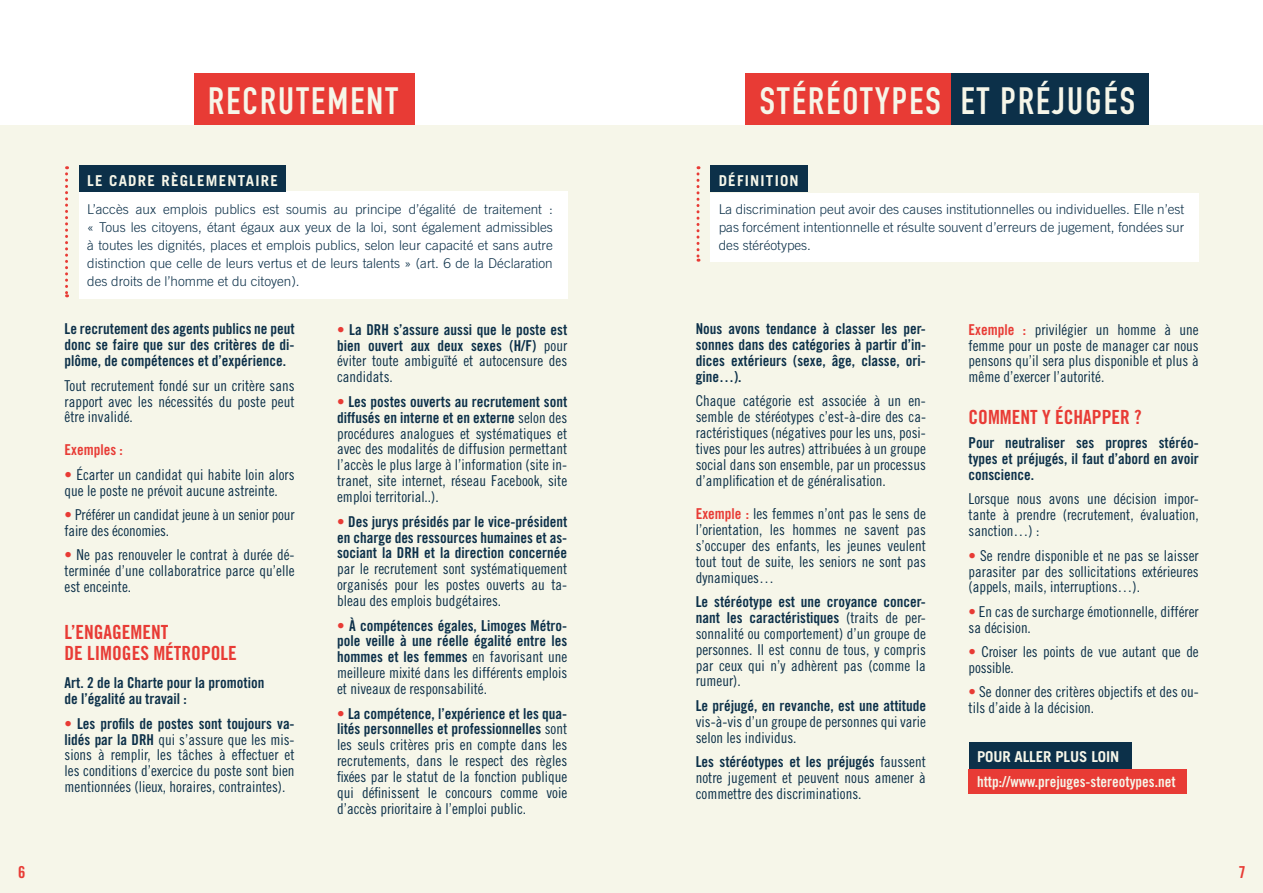
<style>
.page{position:relative;width:1263px;height:893px;background:#fff}
.page>*{position:absolute;margin:0;border:0;box-sizing:border-box;transform-origin:0 0}
.t1{font:700 37.5px "DIN Condensed";letter-spacing:.06em;color:#f6f6e9}
.t2{font:19.5px/21px "Trade Gothic Bold Cond Twenty";color:#e83b35}
.t3{font:16.5px "Trade Gothic Bold Cond Twenty";color:#e83b35}
.t4{font:15px/15.9px "Trade Gothic Cond Eighteen";color:#0c3049;text-align:justify}
.t5{font:15px/15.9px "Trade Gothic Bold Cond Twenty";color:#0c3049;text-align:justify}
.t6{font:15px "Trade Gothic Bold Cond Twenty";color:#f6f6e9}
.t7{font:700 15px "Trade Gothic";letter-spacing:.08em;color:#f6f6e9}
.t8{font:700 15px "Trade Gothic";letter-spacing:-.01em;color:#f6f6e9}
.t9{font:15px "Trade Gothic Bold Cond Twenty";color:#e83b35}
.t10{font:300 13.5px/18px "Trade Gothic";color:#0c3049;text-align:justify}
.s1{color:#e83b35}
.s2{font-family:"Trade Gothic Cond Eighteen";color:#e83b35}
.s3{font-family:"Trade Gothic Bold Cond Twenty"}
.s4{font-family:"Trade Gothic Cond Eighteen"}
.s5{font-family:"Trade Gothic Bold Cond Twenty";color:#e83b35}
</style>
<div class="page">
<div style="left:631px;top:0;width:632px;height:893px;background:#f6f6e9"></div>
<div style="left:0;top:0;width:631px;height:893px;background:#f6f6e9"></div>
<div style="left:0;top:0;width:1263px;height:125px;background:#fff"></div>
<div style="left:79px;top:191px;width:489px;height:107px;background:#fff"></div>
<div style="left:79px;top:165px;width:206px;height:27px;background:#0c3049"></div>
<svg style="left:65px;top:166px;width:3px;height:131px"></svg>
<div style="left:969px;top:769px;width:218px;height:25px;background:#e83b35"></div>
<div style="left:969px;top:742px;width:162px;height:27px;background:#0c3049"></div>
<div style="left:745px;top:73px;width:398px;height:52px;background:#e83b35"></div>
<div style="left:194px;top:73px;width:220px;height:52px;background:#e83b35"></div>
<div style="left:951px;top:73px;width:198px;height:52px;background:#0c3049"></div>
<div style="left:710px;top:193px;width:489px;height:69px;background:#fff"></div>
<div style="left:710px;top:165px;width:98px;height:27px;background:#0c3049"></div>
<svg style="left:696px;top:166px;width:3px;height:96px"></svg>
<h1 class="t1" style="left:208px;top:76px;width:191px">RECRUTEMENT</h1>
<h1 class="t1" style="left:760px;top:76px;width:377px">STÉRÉOTYPES ET PRÉJUGÉS</h1>
<p class="t7" style="left:87px;top:171px;width:192px">LE CADRE RÈGLEMENTAIRE</p>
<p class="t10" style="left:87px;top:200px;width:467px">L’accès aux emplois publics est soumis au principe d’égalité de traitement : « Tous les citoyens, étant égaux aux yeux de la loi, sont également admissibles à toutes les dignités, places et emplois publics, selon leur capacité et sans autre distinction que celle de leurs vertus et de leurs talents » (art. 6 de la Déclaration des droits de l’homme et du citoyen).</p>
<p class="t5" style="left:65px;top:321px;width:232px">Le recrutement des agents publics ne peut donc se faire que sur des critères de di&shy;plôme, de compétences et d’expérience.</p>
<p class="t4" style="left:65px;top:377px;width:232px">Tout recrutement fondé sur un critère sans rapport avec les nécessités du poste peut être invalidé.</p>
<p class="t9" style="left:65px;top:441px;width:60px">Exemples :</p>
<p class="t4" style="left:65px;top:466px;width:232px"><span class="s1">•</span> Écarter un candidat qui habite loin alors que le poste ne prévoit aucune astreinte.</p>
<p class="t4" style="left:65px;top:507px;width:232px"><span class="s1">•</span> Préférer un candidat jeune à un senior pour faire des économies.</p>
<p class="t4" style="left:65px;top:547px;width:232px"><span class="s1">•</span> Ne pas renouveler le contrat à durée dé&shy;terminée d’une collaboratrice parce qu’elle est enceinte.</p>
<h2 class="t2" style="left:65px;top:621px;width:174px">L’ENGAGEMENT<br>DE LIMOGES MÉTROPOLE</h2>
<p class="t5" style="left:65px;top:675px;width:201px">Art. 2 de la Charte pour la promotion de l’égalité au travail :</p>
<p class="t5" style="left:65px;top:715px;width:232px"><span class="s2">•</span> Les profils de postes sont toujours va-</p>
<p class="t4" style="left:65px;top:731px;width:232px"><span class="s3">lidés par la DRH</span> qui s’assure que les mis&shy;sions à remplir, les tâches à effectuer et les conditions d’exercice du poste sont bien mentionnées (lieux, horaires, contraintes).</p>
<p class="t5" style="left:337px;top:321px;width:232px"><span class="s2">•</span> La DRH s’assure aussi que le poste est bien ouvert aux deux sexes (H/F) <span class="s4">pour</span></p>
<p class="t4" style="left:337px;top:353px;width:232px">éviter toute ambiguïté et autocensure des candidats.</p>
<p class="t5" style="left:337px;top:393px;width:232px"><span class="s2">•</span> Les postes ouverts au recrutement sont diffusés en interne et en externe <span class="s4">selon des</span></p>
<p class="t4" style="left:337px;top:425px;width:232px">procédures analogues et systématiques et avec des modalités de diffusion permettant l’accès le plus large à l’information (site in&shy;tranet, site internet, réseau Facebook, site emploi territorial..).</p>
<p class="t5" style="left:337px;top:513px;width:232px"><span class="s2">•</span> Des jurys présidés par le vice-président en charge des ressources humaines et as&shy;sociant la DRH et la direction concernée</p>
<p class="t4" style="left:337px;top:561px;width:232px">par le recrutement sont systématiquement organisés pour les postes ouverts au ta&shy;bleau des emplois budgétaires.</p>
<p class="t5" style="left:337px;top:617px;width:232px"><span class="s2">•</span> À compétences égales, Limoges Métro&shy;pole veille à une réelle égalité entre les hommes et les femmes <span class="s4">en favorisant une</span></p>
<p class="t4" style="left:337px;top:665px;width:232px">meilleure mixité dans les différents emplois et niveaux de responsabilité.</p>
<p class="t5" style="left:337px;top:705px;width:232px"><span class="s2">•</span> La compétence, l’expérience et les qua&shy;lités personnelles et professionnelles <span class="s4">sont</span></p>
<p class="t4" style="left:337px;top:737px;width:232px">les seuls critères pris en compte dans les recrutements, dans le respect des règles fixées par le statut de la fonction publique qui définissent le concours comme voie d’accès prioritaire à l’emploi public.</p>
<p class="t7" style="left:719px;top:171px;width:81px">DÉFINITION</p>
<p class="t10" style="left:719px;top:200px;width:467px">La discrimination peut avoir des causes institutionnelles ou individuelles. Elle n’est pas forcément intentionnelle et résulte souvent d’erreurs de jugement, fondées sur des stéréotypes.</p>
<p class="t5" style="left:696px;top:321px;width:232px">Nous avons tendance à classer les per&shy;sonnes dans des catégories à partir d’in&shy;dices extérieurs (sexe, âge, classe, ori&shy;gine…).</p>
<p class="t4" style="left:696px;top:393px;width:232px">Chaque catégorie est associée à un en&shy;semble de stéréotypes c’est-à-dire des ca&shy;ractéristiques (négatives pour les uns, posi&shy;tives pour les autres) attribuées à un groupe social dans son ensemble, par un processus d’amplification et de généralisation.</p>
<p class="t4" style="left:696px;top:505px;width:232px"><span class="s5">Exemple :</span> les femmes n’ont pas le sens de l’orientation, les hommes ne savent pas s’occuper des enfants, les jeunes veulent tout tout de suite, les seniors ne sont pas dynamiques…</p>
<p class="t5" style="left:696px;top:593px;width:232px">Le stéréotype est une croyance concer&shy;nant les caractéristiques <span class="s4">(traits de per-</span></p>
<p class="t4" style="left:696px;top:625px;width:232px">sonnalité ou comportement) d’un groupe de personnes. Il est connu de tous, y compris par ceux qui n’y adhèrent pas (comme la rumeur).</p>
<p class="t5" style="left:696px;top:697px;width:232px">Le préjugé, en revanche, est une attitude</p>
<p class="t4" style="left:696px;top:713px;width:232px">vis-à-vis d’un groupe de personnes qui varie selon les individus.</p>
<p class="t5" style="left:696px;top:754px;width:232px">Les stéréotypes et les préjugés <span class="s4">faussent</span></p>
<p class="t4" style="left:696px;top:769px;width:232px">notre jugement et peuvent nous amener à commettre des discriminations.</p>
<p class="t4" style="left:968px;top:321px;width:232px"><span class="s5">Exemple :</span> privilégier un homme à une femme pour un poste de manager car nous pensons qu’il sera plus disponible et plus à même d’exercer l’autorité.</p>
<h2 class="t2" style="left:968px;top:406px;width:175px">COMMENT Y ÉCHAPPER ?</h2>
<p class="t5" style="left:968px;top:435px;width:232px">Pour neutraliser ses propres stéréo&shy;types et préjugés, il faut d’abord en avoir conscience.</p>
<p class="t4" style="left:968px;top:491px;width:232px">Lorsque nous avons une décision impor&shy;tante à prendre (recrutement, évaluation, sanction…) :</p>
<p class="t4" style="left:968px;top:547px;width:232px"><span class="s1">•</span> Se rendre disponible et ne pas se laisser parasiter par des sollicitations extérieures (appels, mails, interruptions…).</p>
<p class="t4" style="left:968px;top:603px;width:232px"><span class="s1">•</span> En cas de surcharge émotionnelle, différer sa décision.</p>
<p class="t4" style="left:968px;top:644px;width:232px"><span class="s1">•</span> Croiser les points de vue autant que de possible.</p>
<p class="t4" style="left:968px;top:684px;width:232px"><span class="s1">•</span> Se donner des critères objectifs et des ou&shy;tils d’aide à la décision.</p>
<p class="t8" style="left:977px;top:748px;width:144px">POUR ALLER PLUS LOIN</p>
<p class="t6" style="left:977px;top:772px;width:200px">http://www.prejuges-stereotypes.net</p>
<p class="t3" style="left:18px;top:862px;width:9px">6</p>
<p class="t3" style="left:1238px;top:862px;width:9px">7</p>
</div>
